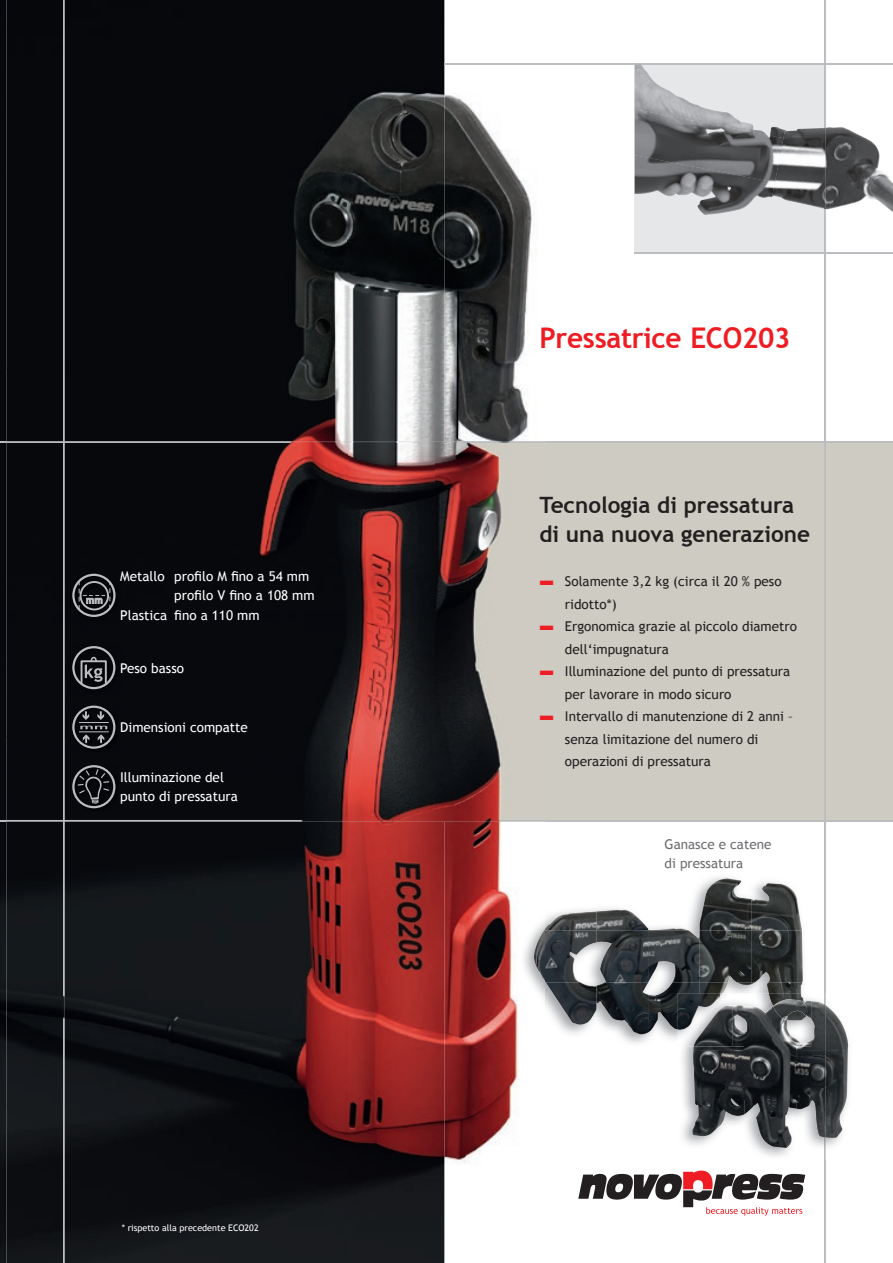
<style>
.page{position:relative;width:893px;height:1263px;background:#fff}
.page>*{position:absolute;margin:0;border:0;box-sizing:border-box;transform-origin:0 0}
.t1{font:700 28.5px "Trebuchet MS";letter-spacing:-.01em;color:#ee1d23}
.t2{font:700 22.5px/28.5px "Trebuchet MS";color:#231f20}
.t3{font:13.5px/22.5px "Trebuchet MS";color:#231f20}
.t4{font:13.5px/19.5px "Trebuchet MS";color:#fff}
.t5{font:13.5px/19.5px "Trebuchet MS";color:#6c6d70}
.t6{font:9px "Trebuchet MS";color:#fff}
.s1{color:#ee1d23}
</style>
<div class="page">
<img style="left:0;top:0;width:545px;height:1263px">
<div style="left:635px;top:64px;width:190px;height:189px;background:#e6e7e9"></div>
<div style="left:436px;top:442px;width:457px;height:379px;background:#cecbc2"></div>
<hr style="left:0;top:820px;width:893px;height:1px;background:#bcbdc0">
<hr style="left:0;top:441px;width:893px;height:2px;background:#bcbdc0">
<hr style="left:824px;top:0;width:1px;height:1263px;background:#bcbdc0">
<hr style="left:444px;top:63px;width:449px;height:2px;background:#bcbdc0">
<hr style="left:635px;top:252px;width:258px;height:2px;background:#bcbdc0">
<svg style="left:578px;top:1170px;width:227px;height:46px"></svg>
<img style="left:436px;top:443px;width:66px;height:377px">
<img style="left:301px;top:820px;width:199px;height:1px">
<img style="left:6px;top:441px;width:539px;height:2px">
<img style="left:63px;top:0;width:2px;height:1263px">
<img style="left:825px;top:127px;width:68px;height:86px">
<img style="left:635px;top:65px;width:72px;height:44px">
<img style="left:775px;top:128px;width:50px;height:81px">
<img style="left:635px;top:109px;width:149px;height:74px">
<img style="left:635px;top:155px;width:140px;height:60px">
<img style="left:519px;top:873px;width:258px;height:173px">
<img style="left:545px;top:911px;width:51px;height:114px">
<img style="left:596px;top:909px;width:52px;height:125px">
<img style="left:648px;top:923px;width:52px;height:109px">
<img style="left:700px;top:878px;width:51px;height:115px">
<img style="left:751px;top:883px;width:52px;height:110px">
<img style="left:534px;top:929px;width:11px;height:52px">
<img style="left:682px;top:993px;width:167px;height:167px">
<img style="left:824px;top:993px;width:1px;height:167px">
<img style="left:678px;top:993px;width:133px;height:53px">
<img style="left:678px;top:993px;width:42px;height:37px">
<svg style="left:720px;top:993px;width:3px;height:4px"></svg>
<img style="left:769px;top:993px;width:35px;height:12px">
<img style="left:693px;top:1046px;width:103px;height:4px">
<img style="left:796px;top:1001px;width:52px;height:49px">
<img style="left:693px;top:1050px;width:155px;height:49px">
<img style="left:692px;top:1099px;width:52px;height:37px">
<img style="left:744px;top:1099px;width:52px;height:49px">
<img style="left:796px;top:1099px;width:50px;height:39px">
<img style="left:824px;top:1004px;width:1px;height:133px">
<img style="left:694px;top:1005px;width:78px;height:41px">
<img style="left:772px;top:1001px;width:39px;height:45px">
<img style="left:773px;top:999px;width:34px;height:21px">
<img style="left:69px;top:570px;width:53px;height:53px">
<svg style="left:72px;top:574px;width:44px;height:43px;background:#3d3e41"></svg>
<img style="left:69px;top:643px;width:53px;height:52px">
<svg style="left:72px;top:646px;width:43px;height:43px;background:#3c3d40"></svg>
<img style="left:72px;top:705px;width:47px;height:47px">
<svg style="left:72px;top:706px;width:43px;height:43px;background:#37383c"></svg>
<img style="left:72px;top:765px;width:47px;height:46px">
<svg style="left:72px;top:765px;width:43px;height:43px;background:#313336"></svg>
<p class="t4" style="left:120px;top:566px;width:191px">Metallo profilo M fino a 54 mm</p>
<p class="t4" style="left:174px;top:586px;width:142px">profilo V fino a 108 mm</p>
<p class="t4" style="left:120px;top:605px;width:141px">Plastica fino a 110 mm</p>
<p class="t4" style="left:120px;top:658px;width:65px">Peso basso</p>
<p class="t4" style="left:120px;top:718px;width:129px">Dimensioni compatte</p>
<p class="t4" style="left:120px;top:767px;width:119px">Illuminazione del punto di pressatura</p>
<p class="t6" style="left:122px;top:1223px;width:138px">* rispetto alla precedente ECO202</p>
<h1 class="t1" style="left:539px;top:320px;width:253px">Pressatrice ECO203</h1>
<h2 class="t2" style="left:539px;top:491px;width:272px">Tecnologia di pressatura di una nuova generazione</h2>
<p class="t3" style="left:565px;top:570px;width:218px;text-indent:-26px"><span class="s1">■</span> Solamente 3,2 kg (circa il 20 % peso ridotto*)</p>
<p class="t3" style="left:565px;top:615px;width:234px;text-indent:-26px"><span class="s1">■</span> Ergonomica grazie al piccolo diametro dell‘impugnatura</p>
<p class="t3" style="left:565px;top:660px;width:227px;text-indent:-26px"><span class="s1">■</span> Illuminazione del punto di pressatura per lavorare in modo sicuro</p>
<p class="t3" style="left:565px;top:705px;width:230px;text-indent:-26px"><span class="s1">■</span> Intervallo di manutenzione di 2 anni – senza limitazione del numero di operazioni di pressatura</p>
<p class="t5" style="left:665px;top:835px;width:108px">Ganasce e catene di pressatura</p>
</div>
